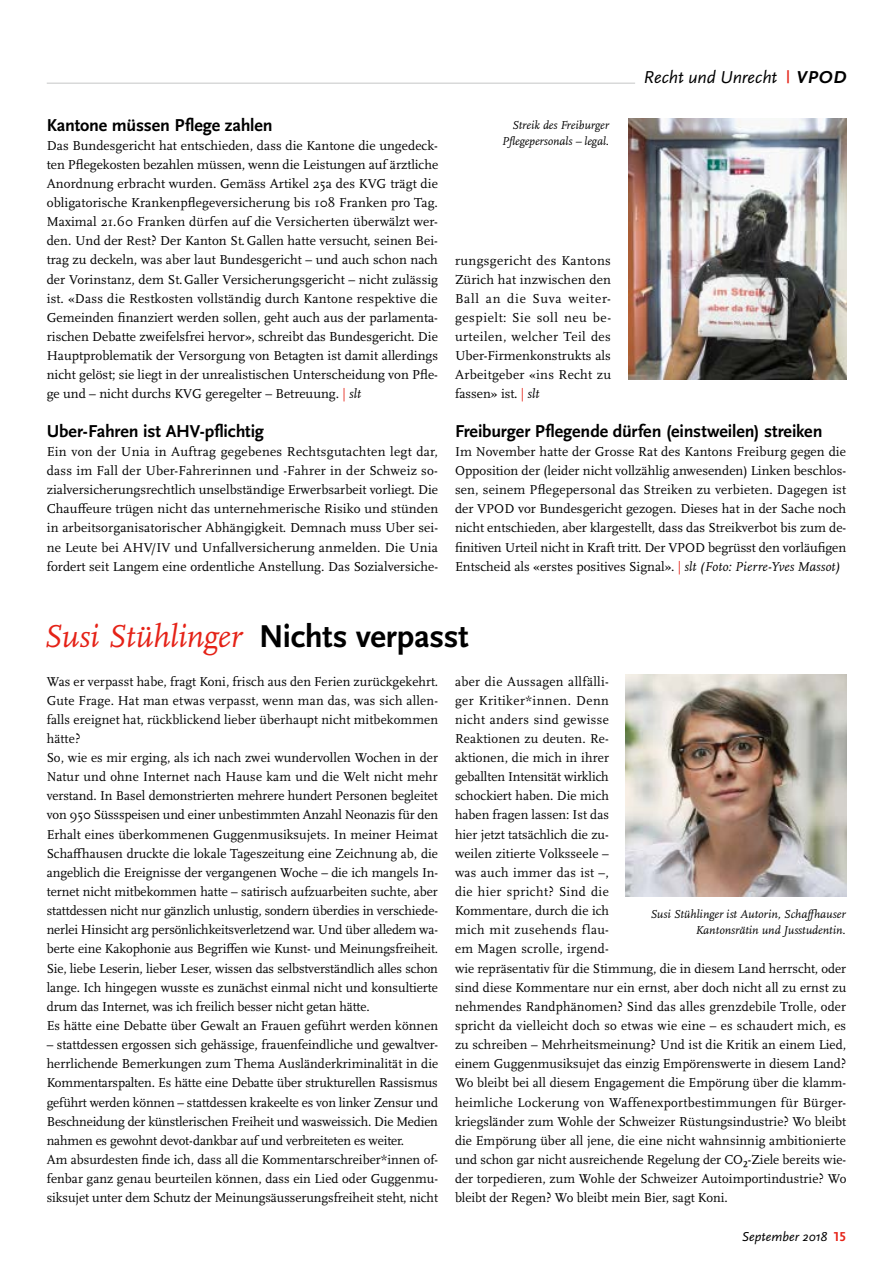
<style>
.page{position:relative;width:893px;height:1263px;background:#fff}
.page>*{position:absolute;margin:0;border:0;box-sizing:border-box;transform-origin:0 0}
.t1{font:italic 33px "Scala Pro";letter-spacing:-.005em;color:#e52217}
.t2{font:700 18px "Scala Sans Pro";letter-spacing:-.01em;color:#000}
.t3{font:italic 18px "Scala Sans Pro";color:#000}
.t4{font:italic 700 18px "Scala Sans Pro";color:#000}
.t5{font:13.5px/19.2px "Scala Pro";color:#000;text-align:justify}
.t6{font:italic 13.5px "Scala Sans Pro";color:#000}
.t7{font:italic 12px/15.8px "Scala Pro";color:#000;text-align:right}
.s1{color:#e52217}
.s2{font-style:italic}
.s3{font-style:normal;font-size:13.5px;color:#e52217}
.s4{font-family:"Scala Sans Pro";font-weight:700;font-style:normal;color:#000}
.s5{font-weight:700;font-style:normal;color:#e52217}
</style>
<div class="page">
<hr style="left:47px;top:83px;width:723px;height:1px;background:#c5c6c6">
<img style="left:628px;top:118px;width:218px;height:261px">
<img style="left:626px;top:675px;width:220px;height:221px">
<div style="left:635px;top:67px;width:151px;height:22px;background:#fff"></div>
<h2 class="t2" style="left:47px;top:114px;width:227px">Kantone müssen Pflege zahlen</h2>
<p class="t5" style="left:47px;top:136px;width:393px">Das Bundesgericht hat entschieden, dass die Kantone die ungedeck&shy;ten Pflegekosten bezahlen müssen, wenn die Leistungen auf ärztliche Anordnung erbracht wurden. Gemäss Artikel 25a des KVG trägt die obligatorische Krankenpflegeversicherung bis 108 Franken pro Tag.<br>Maximal 21.60 Franken dürfen auf die Versicherten überwälzt wer&shy;den. Und der Rest? Der Kanton St.Gallen hatte versucht, seinen Bei&shy;trag zu deckeln, was aber laut Bundesgericht – und auch schon nach der Vorinstanz, dem St.Galler Versicherungsgericht – nicht zulässig ist. «Dass die Restkosten vollständig durch Kantone respektive die Gemeinden finanziert werden sollen, geht auch aus der parlamenta&shy;rischen Debatte zweifelsfrei hervor», schreibt das Bundesgericht. Die Hauptproblematik der Versorgung von Betagten ist damit allerdings nicht gelöst; sie liegt in der unrealistischen Unterscheidung von Pfle&shy;ge und – nicht durchs KVG geregelter – Betreuung. <span class="s1">|</span> <span class="s2">slt</span></p>
<h2 class="t2" style="left:47px;top:420px;width:219px">Uber-Fahren ist AHV-pflichtig</h2>
<p class="t5" style="left:47px;top:442px;width:393px">Ein von der Unia in Auftrag gegebenes Rechtsgutachten legt dar, dass im Fall der Uber-Fahrerinnen und -Fahrer in der Schweiz so&shy;zialversicherungsrechtlich unselbständige Erwerbsarbeit vorliegt. Die Chauffeure trügen nicht das unternehmerische Risiko und stünden in arbeitsorganisatorischer Abhängigkeit. Demnach muss Uber sei&shy;ne Leute bei AHV/IV und Unfallversicherung anmelden. Die Unia fordert seit Langem eine ordentliche Anstellung. Das Sozialversiche-</p>
<p class="t7" style="left:502px;top:117px;width:109px">Streik des Freiburger<br>Pflegepersonals – legal.</p>
<h2 class="t3" style="left:644px;top:67px;width:135px">Recht und Unrecht</h2>
<h2 class="t4" style="left:786px;top:67px;width:61px"><span class="s3">|</span> VPOD</h2>
<p class="t5" style="left:455px;top:251px;width:158px">rungsgericht des Kantons Zürich hat inzwischen den Ball an die Suva weiter&shy;gespielt: Sie soll neu be&shy;urteilen, welcher Teil des Uber-Firmenkonstrukts als Arbeitgeber «ins Recht zu fassen» ist. <span class="s1">|</span> <span class="s2">slt</span></p>
<h2 class="t2" style="left:455px;top:420px;width:369px">Freiburger Pflegende dürfen (einstweilen) streiken</h2>
<p class="t5" style="left:455px;top:442px;width:393px">Im November hatte der Grosse Rat des Kantons Freiburg gegen die Opposition der (leider nicht vollzählig anwesenden) Linken beschlos&shy;sen, seinem Pflegepersonal das Streiken zu verbieten. Dagegen ist der VPOD vor Bundesgericht gezogen. Dieses hat in der Sache noch nicht entschieden, aber klargestellt, dass das Streikverbot bis zum de&shy;finitiven Urteil nicht in Kraft tritt. Der VPOD begrüsst den vorläufigen Entscheid als «erstes positives Signal». <span class="s1">|</span> <span class="s2">slt (Foto: Pierre-Yves Massot)</span></p>
<h1 class="t1" style="left:43px;top:617px;width:427px">Susi Stühlinger <span class="s4">Nichts verpasst</span></h1>
<p class="t5" style="left:47px;top:672px;width:393px;text-align:left">Was er verpasst habe, fragt Koni, frisch aus den Ferien zurückgekehrt.<br>Gute Frage. Hat man etwas verpasst, wenn man das, was sich allen&shy;falls ereignet hat, rückblickend lieber überhaupt nicht mitbekommen hätte?<br>So, wie es mir erging, als ich nach zwei wundervollen Wochen in der Natur und ohne Internet nach Hause kam und die Welt nicht mehr verstand. In Basel demonstrierten mehrere hundert Personen begleitet von 950 Süssspeisen und einer unbestimmten Anzahl Neonazis für den Erhalt eines überkommenen Guggenmusiksujets. In meiner Heimat Schaffhausen druckte die lokale Tageszeitung eine Zeichnung ab, die angeblich die Ereignisse der vergangenen Woche – die ich mangels In&shy;ternet nicht mitbekommen hatte – satirisch aufzuarbeiten suchte, aber stattdessen nicht nur gänzlich unlustig, sondern überdies in verschiede&shy;nerlei Hinsicht arg persönlichkeitsverletzend war. Und über alledem wa&shy;berte eine Kakophonie aus Begriffen wie Kunst- und Meinungsfreiheit.<br>Sie, liebe Leserin, lieber Leser, wissen das selbstverständlich alles schon lange. Ich hingegen wusste es zunächst einmal nicht und konsultierte drum das Internet, was ich freilich besser nicht getan hätte.<br>Es hätte eine Debatte über Gewalt an Frauen geführt werden können</p>
<p class="t5" style="left:47px;top:1035px;width:393px;text-align:left">– stattdessen ergossen sich gehässige, frauenfeindliche und gewaltver&shy;herrlichende Bemerkungen zum Thema Ausländerkriminalität in die Kommentarspalten. Es hätte eine Debatte über strukturellen Rassismus geführt werden können – stattdessen krakeelte es von linker Zensur und Beschneidung der künstlerischen Freiheit und wasweissich. Die Medien nahmen es gewohnt devot-dankbar auf und verbreiteten es weiter.<br>Am absurdesten finde ich, dass all die Kommentarschreiber*innen of&shy;fenbar ganz genau beurteilen können, dass ein Lied oder Guggenmu&shy;siksujet unter dem Schutz der Meinungsäusserungsfreiheit steht, nicht</p>
<p class="t5" style="left:455px;top:672px;width:393px;text-align:left">aber die Aussagen allfälli-<br>ger Kritiker*innen. Denn<br>nicht anders sind gewisse<br>Reaktionen zu deuten. Re-<br>aktionen, die mich in ihrer<br>geballten Intensität wirklich<br>schockiert haben. Die mich<br>haben fragen lassen: Ist das<br>hier jetzt tatsächlich die zu-<br>weilen zitierte Volksseele –<br>was auch immer das ist –,<br>die hier spricht? Sind die<br>Kommentare, durch die ich<br>mich mit zusehends flau-<br>em Magen scrolle, irgend-<br>wie repräsentativ für die Stimmung, die in diesem Land herrscht, oder sind diese Kommentare nur ein ernst, aber doch nicht all zu ernst zu nehmendes Randphänomen? Sind das alles grenzdebile Trolle, oder spricht da vielleicht doch so etwas wie eine – es schaudert mich, es zu schreiben – Mehrheitsmeinung? Und ist die Kritik an einem Lied, einem Guggenmusiksujet das einzig Empörenswerte in diesem Land?<br>Wo bleibt bei all diesem Engagement die Empörung über die klamm&shy;heimliche Lockerung von Waffenexportbestimmungen für Bürger&shy;kriegsländer zum Wohle der Schweizer Rüstungsindustrie? Wo bleibt die Empörung über all jene, die eine nicht wahnsinnig ambitionierte und schon gar nicht ausreichende Regelung der CO₂-Ziele bereits wie&shy;der torpedieren, zum Wohle der Schweizer Autoimportindustrie? Wo bleibt der Regen? Wo bleibt mein Bier, sagt Koni.</p>
<p class="t7" style="left:650px;top:906px;width:197px">Susi Stühlinger ist Autorin, Schaffhauser<br>Kantonsrätin und Jusstudentin.</p>
<p class="t6" style="left:742px;top:1228px;width:106px">September 2018 <span class="s5">15</span></p>
</div>
